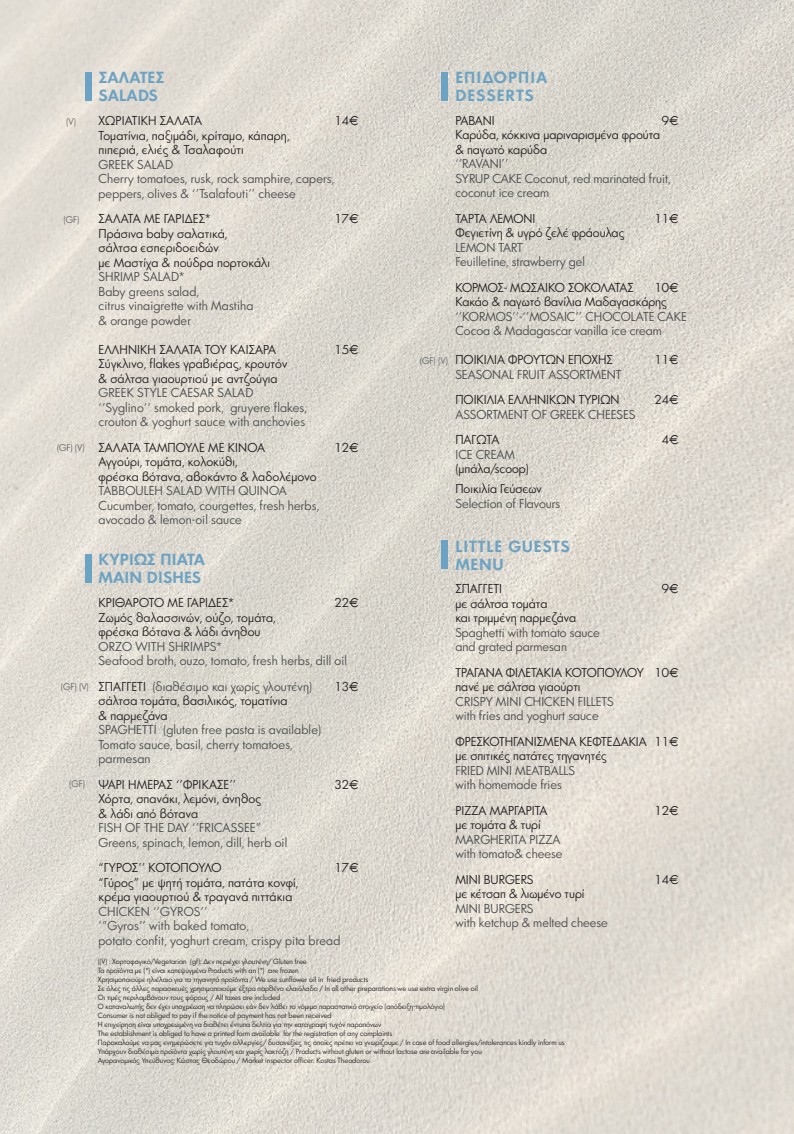
<style>
.page{position:relative;width:794px;height:1134px;background:#fff}
.page>*{position:absolute;margin:0;border:0;box-sizing:border-box;transform-origin:0 0}
.t1{font:700 15px/18px "Art Futur H";letter-spacing:.02em;color:#6ca2c3}
.t2{font:700 15px/18px "Art Futur H";letter-spacing:.07em;color:#6ca2c3}
.t3{font:700 15px/18px "Art Futur H";letter-spacing:.05em;color:#6ca2c3}
.t4{font:12px/14.5px "Art Futur H";letter-spacing:.01em;color:#4b4c4d}
.t5{font:12px/14.5px "Art Futur H";color:#231f20}
.t6{font:12px "Art Futur H";letter-spacing:-.02em;color:#231f20}
.t7{font:12px "Art Futur H";letter-spacing:-.03em;color:#231f20}
.t8{font:9px "Art Futur H";color:#636366}
.t9{font:7px/9px "Art Futur H";color:#231f20}
.s1{color:#231f20}
</style>
<div class="page">
<img style="left:0;top:0;width:794px;height:1134px">
<div style="left:86px;top:72px;width:6px;height:29px;background:#6ca2c3"></div>
<div style="left:86px;top:554px;width:6px;height:28px;background:#6ca2c3"></div>
<div style="left:441px;top:72px;width:6px;height:29px;background:#6ca2c3"></div>
<div style="left:441px;top:540px;width:6px;height:29px;background:#6ca2c3"></div>
<svg style="left:349px;top:116px;width:9px;height:10px"></svg>
<svg style="left:349px;top:214px;width:9px;height:9px"></svg>
<svg style="left:349px;top:345px;width:9px;height:9px"></svg>
<svg style="left:349px;top:443px;width:9px;height:9px"></svg>
<svg style="left:349px;top:598px;width:9px;height:10px"></svg>
<svg style="left:349px;top:682px;width:9px;height:9px"></svg>
<svg style="left:349px;top:780px;width:9px;height:9px"></svg>
<svg style="left:349px;top:863px;width:9px;height:9px"></svg>
<svg style="left:669px;top:116px;width:9px;height:9px"></svg>
<svg style="left:669px;top:214px;width:9px;height:9px"></svg>
<svg style="left:669px;top:283px;width:9px;height:9px"></svg>
<svg style="left:669px;top:355px;width:9px;height:9px"></svg>
<svg style="left:669px;top:395px;width:9px;height:9px"></svg>
<svg style="left:669px;top:435px;width:9px;height:9px"></svg>
<svg style="left:669px;top:584px;width:9px;height:9px"></svg>
<svg style="left:669px;top:668px;width:9px;height:9px"></svg>
<svg style="left:669px;top:737px;width:9px;height:9px"></svg>
<svg style="left:669px;top:806px;width:9px;height:9px"></svg>
<svg style="left:669px;top:875px;width:9px;height:9px"></svg>
<p class="t8" style="left:66px;top:117px;width:11px">(V)</p>
<p class="t8" style="left:64px;top:215px;width:17px">(GF)</p>
<p class="t8" style="left:57px;top:443px;width:30px">(GF) (V)</p>
<p class="t8" style="left:61px;top:682px;width:30px">(GF) (V)</p>
<p class="t8" style="left:69px;top:779px;width:17px">(GF)</p>
<p class="t2" style="left:455px;top:69px;width:93px">ΕΠΙΔΟΡΠΙΑ<br>DESSERTS</p>
<p class="t5" style="left:455px;top:114px;width:41px">ΡΑΒΑΝΙ</p>
<p class="t5" style="left:662px;top:114px;width:9px">9</p>
<p class="t5" style="left:455px;top:128px;width:206px">Καρύδα, κόκκινα μαριναρισμένα φρούτα &amp; παγωτό καρύδα</p>
<p class="t4" style="left:455px;top:157px;width:217px">‘’RAVANI’’<br>SYRUP CAKE Coconut, red marinated fruit, coconut ice cream</p>
<p class="t5" style="left:455px;top:212px;width:82px">ΤΑΡΤΑ ΛΕΜΟΝΙ</p>
<p class="t5" style="left:654px;top:212px;width:16px">11</p>
<p class="t5" style="left:455px;top:226px;width:170px">Φεγιετίνη &amp; υγρό ζελέ φράουλας</p>
<p class="t4" style="left:455px;top:241px;width:131px">LEMON TART<br>Feuilletine, strawberry gel</p>
<p class="t6" style="left:455px;top:281px;width:180px">ΚΟΡΜΟΣ- ΜΩΣΑΙΚΟ ΣΟΚΟΛΑΤΑΣ</p>
<p class="t1" style="left:99px;top:69px;width:67px">ΣΑΛΑΤΕΣ<br>SALADS</p>
<p class="t5" style="left:99px;top:114px;width:105px">ΧΩΡΙΑΤΙΚΗ ΣΑΛΑΤΑ</p>
<p class="t5" style="left:334px;top:114px;width:16px">14</p>
<p class="t5" style="left:99px;top:129px;width:192px">Τοματίνια, παξιμάδι, κρίταμο, κάπαρη, πιπεριά, ελιές &amp; Τσαλαφούτι</p>
<p class="t4" style="left:99px;top:158px;width:237px">GREEK SALAD<br>Cherry tomatoes, rusk, rock samphire, capers, peppers, olives &amp; ‘’Tsalafouti’’ cheese</p>
<p class="t5" style="left:99px;top:212px;width:113px">ΣΑΛΑΤΑ ΜΕ ΓΑΡΙΔΕΣ*</p>
<p class="t5" style="left:334px;top:212px;width:16px">17</p>
<p class="t5" style="left:99px;top:227px;width:173px">Πράσινα baby σαλατικά,<br>σάλτσα εσπεριδοειδών<br>με Μαστίχα &amp; πούδρα πορτοκάλι</p>
<p class="t4" style="left:99px;top:270px;width:156px">SHRIMP SALAD*<br>Baby greens salad,<br>citrus vinaigrette with Mastiha &amp; orange powder</p>
<p class="t5" style="left:99px;top:343px;width:179px">ΕΛΛΗΝΙΚΗ ΣΑΛΑΤΑ ΤΟΥ ΚΑΙΣΑΡΑ</p>
<p class="t5" style="left:334px;top:343px;width:16px">15</p>
<p class="t5" style="left:99px;top:357px;width:190px">Σύγκλινο, flakes γραβιέρας, κρουτόν &amp; σάλτσα γιαουρτιού με αντζούγια</p>
<p class="t4" style="left:99px;top:386px;width:210px">GREEK STYLE CAESAR SALAD ‘’Syglino’’ smoked pork, gruyere flakes, crouton &amp; yoghurt sauce with anchovies</p>
<p class="t5" style="left:99px;top:441px;width:168px">ΣΑΛΑΤΑ ΤΑΜΠΟΥΛΕ ΜΕ ΚΙΝΟΑ</p>
<p class="t5" style="left:334px;top:441px;width:16px">12</p>
<p class="t5" style="left:99px;top:455px;width:219px">Aγγούρι, τομάτα, κολοκύθι,<br>φρέσκα βότανα, αβοκάντο &amp; λαδολέμονο</p>
<p class="t4" style="left:99px;top:484px;width:222px">TABBOULEH SALAD WITH QUINOA<br>Cucumber, tomato, courgettes, fresh herbs, avocado &amp; lemon-oil sauce</p>
<p class="t1" style="left:99px;top:551px;width:108px">ΚΥΡΙΩΣ ΠΙΑΤΑ<br>MAIN DISHES</p>
<p class="t5" style="left:99px;top:596px;width:137px">ΚΡΙΘΑΡΟΤΟ ΜΕ ΓΑΡΙΔΕΣ*</p>
<p class="t5" style="left:334px;top:596px;width:16px">22</p>
<p class="t5" style="left:99px;top:611px;width:179px">Ζωμός θαλασσινών, ούζο, τομάτα, φρέσκα βότανα &amp; λάδι άνηθου</p>
<p class="t4" style="left:99px;top:640px;width:250px">ORZO WITH SHRIMPS*<br>Seafood broth, ouzo, tomato, fresh herbs, dill oil</p>
<p class="t4" style="left:99px;top:680px;width:215px"><span class="s1">ΣΠΑΓΓΕΤΙ</span> (διαθέσιμο και χωρίς γλουτένη)</p>
<p class="t5" style="left:334px;top:680px;width:16px">13</p>
<p class="t5" style="left:99px;top:694px;width:191px">σάλτσα τομάτα, βασιλικός, τοματίνια &amp; παρμεζάνα</p>
<p class="t4" style="left:99px;top:723px;width:224px">SPAGHETTI (gluten free pasta is available)<br>Tomato sauce, basil, cherry tomatoes, parmesan</p>
<p class="t5" style="left:99px;top:778px;width:139px">ΨΑΡΙ ΗΜΕΡΑΣ ‘’ΦΡΙΚΑΣΕ’’</p>
<p class="t5" style="left:334px;top:778px;width:16px">32</p>
<p class="t5" style="left:99px;top:792px;width:164px">Χόρτα, σπανάκι, λεμόνι, άνηθος &amp; λάδι από βότανα</p>
<p class="t4" style="left:99px;top:821px;width:190px">FISH OF THE DAY ‘’FRICASSEE”<br>Greens, spinach, lemon, dill, herb oil</p>
<p class="t7" style="left:99px;top:861px;width:125px">“ΓΥΡΟΣ’’ ΚΟΤΟΠΟΥΛΟ</p>
<p class="t5" style="left:334px;top:861px;width:16px">17</p>
<p class="t5" style="left:99px;top:876px;width:201px">“Γύρος” με ψητή τομάτα, πατάτα κονφί, κρέμα γιαουρτιού &amp; τραγανά πιττάκια</p>
<p class="t4" style="left:99px;top:905px;width:243px">CHICKEN ‘’GYROS’’<br>’”Gyros’’ with baked tomato,<br>potato confit, yoghurt cream, crispy pita bread</p>
<p class="t5" style="left:455px;top:281px;width:215px;text-align:right">10<br>Kακάο &amp; παγωτό βανίλια Μαδαγασκάρης</p>
<p class="t4" style="left:455px;top:310px;width:233px">‘’KORMOS’’-‘’MOSAIC’’ CHOCOLATE CAKE<br>Cocoa &amp; Madagascar vanilla ice cream</p>
<p class="t5" style="left:455px;top:353px;width:159px">ΠΟΙΚΙΛΙΑ ΦΡΟΥΤΩΝ ΕΠΟΧΗΣ</p>
<p class="t5" style="left:654px;top:353px;width:16px">11</p>
<p class="t4" style="left:455px;top:368px;width:168px">SEASONAL FRUIT ASSORTMENT</p>
<p class="t5" style="left:455px;top:393px;width:166px">ΠΟΙΚΙΛΙΑ ΕΛΛΗΝΙΚΩΝ ΤΥΡΙΩΝ</p>
<p class="t5" style="left:654px;top:393px;width:16px">24</p>
<p class="t4" style="left:455px;top:408px;width:181px">ASSORTMENT OF GREEK CHEESES</p>
<p class="t5" style="left:455px;top:433px;width:45px">ΠΑΓΩΤΑ</p>
<p class="t5" style="left:662px;top:433px;width:9px">4</p>
<p class="t4" style="left:455px;top:448px;width:61px">ΙCE CREAM</p>
<p class="t5" style="left:455px;top:459px;width:88px;line-height:20px">(μπάλα/scoop)<br>Ποικιλία Γεύσεων</p>
<p class="t4" style="left:455px;top:497px;width:106px">Selection of Flavours</p>
<p class="t3" style="left:455px;top:538px;width:116px">LITTLE GUESTS<br>MENU</p>
<p class="t5" style="left:455px;top:582px;width:48px">ΣΠΑΓΓΕΤΙ</p>
<p class="t5" style="left:662px;top:582px;width:9px">9</p>
<p class="t5" style="left:455px;top:597px;width:122px">με σάλτσα τομάτα<br>και τριμμένη παρμεζάνα</p>
<p class="t4" style="left:455px;top:626px;width:146px">Spaghetti with tomato sauce and grated parmesan</p>
<p class="t5" style="left:455px;top:666px;width:215px">ΤΡΑΓΑΝΑ ΦΙΛΕΤΑΚΙΑ ΚΟΤΟΠΟΥΛΟΥ 10 πανέ με σάλτσα γιαούρτι</p>
<p class="t4" style="left:455px;top:695px;width:160px">CRISPY MINI CHICKEN FILLETS with fries and yoghurt sauce</p>
<p class="t5" style="left:455px;top:735px;width:215px">ΦΡΕΣΚΟΤΗΓΑΝΙΣΜΕΝΑ ΚΕΦΤΕΔΑΚΙΑ 11 με σπιτικές πατάτες τηγανητές</p>
<p class="t4" style="left:455px;top:764px;width:121px">FRIED MINI MEATBALLS with homemade fries</p>
<p class="t5" style="left:455px;top:804px;width:94px">PIZZA ΜΑΡΓΑΡΊΤΑ</p>
<p class="t5" style="left:654px;top:804px;width:16px">12</p>
<p class="t5" style="left:455px;top:818px;width:87px">με τομάτα &amp; τυρί</p>
<p class="t4" style="left:455px;top:833px;width:109px">MARGHERITA PIZZA with tomato&amp; cheese</p>
<p class="t5" style="left:455px;top:873px;width:79px">MINI BURGERS</p>
<p class="t5" style="left:654px;top:873px;width:16px">14</p>
<p class="t5" style="left:455px;top:887px;width:131px">με κέτσαπ &amp; λιωμένο τυρί</p>
<p class="t4" style="left:455px;top:902px;width:154px">MINI BURGERS<br>with ketchup &amp; melted cheese</p>
<p class="t9" style="left:98px;top:957px;width:468px">((V) : Χορτοφαγικό/Vegetarian (gf): Δεν περιέχει γλουτένη/ Gluten free<br>Τα προϊόντα με (*) είναι κατεψυγμένα Products with an (*) are frozen<br>Χρησιμοποιούμε ηλιέλαιο για τα τηγανητά προϊόντα / We use sunflower oil in fried products<br>Σε όλες τις άλλες παρασκευές χρησιμοποιούμε έξτρα παρθένο ελαιόλαδο / In all other preparations we use extra virgin olive oil<br>Οι τιμές περιλαμβάνουν τους φόρους / Αll taxes are included<br>Ο καταναλωτής δεν έχει υποχρέωση να πληρώσει εάν δεν λάβει το νόμιμο παραστατικό στοιχείο (απόδειξη-τιμολόγιο)<br>Consumer is not obliged to pay if the notice of payment has not been received<br>Η επιχείρηση είναι υποχρεωμένη να διαθέτει έντυπα δελτία για την καταγραφή τυχόν παραπόνων<br>Τhe establishment is obliged to have a printed form available for the registration of any complaints<br>Παρακαλούμε να μας ενημερώσετε για τυχόν αλλεργίες/ δυσανεξίες τις οποίες πρέπει να γνωρίζουμε / In case of food allergies/intolerances kindly inform us Υπάρχουν διαθέσιμα προϊόντα χωρίς γλουτένη και χωρίς λακτόζη / Products without gluten or without lactose are available for you<br>Αγορανομικός Υπεύθυνος: Κώστας Θεοδώρου / Μarket inspector officer: Kostas Theodorou</p>
<p class="t8" style="left:420px;top:356px;width:30px">(GF) (V)</p>
</div>
